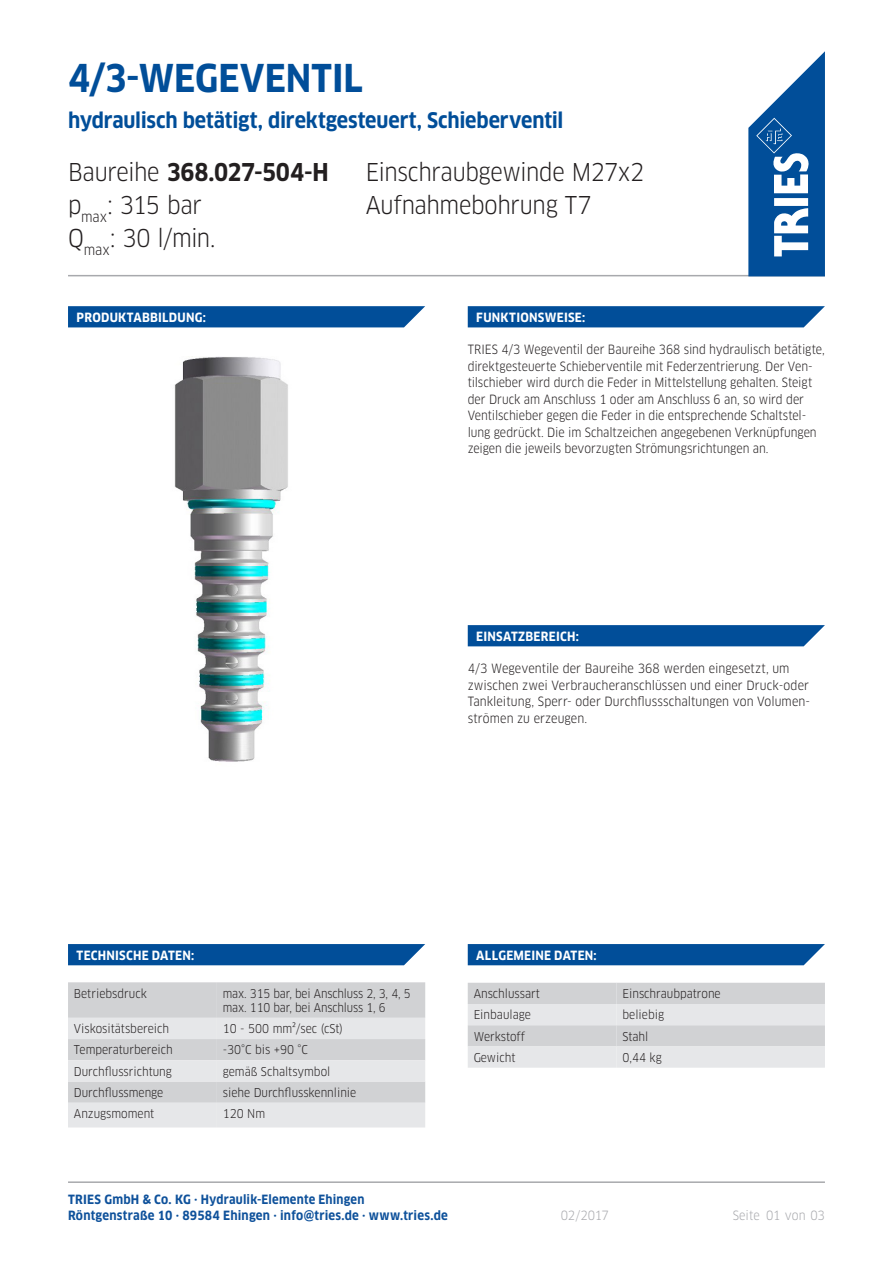
<style>
.page{position:relative;width:893px;height:1263px;background:#fff}
.page>*{position:absolute;margin:0;border:0;box-sizing:border-box;transform-origin:0 0}
.t1{font:700 37.5px "Clan OT Narr";letter-spacing:.005em;color:#014e99}
.t2{font:24px "Clan OT Narr";letter-spacing:-.015em;color:#231f20}
.t3{font:700 24px "Clan OT Narr";letter-spacing:-.01em;color:#231f20}
.t4{font:700 21px "Clan OT Narr";letter-spacing:-.01em;color:#014e99}
.t5{font:12.45px/16.5px "Clan OT Narr";letter-spacing:-.005em;color:#231f20}
.t6{font:700 12.45px/16.5px "Clan OT Narr";letter-spacing:.02em;color:#0e519b}
.t7{font:700 12.45px "Clan OT Narr";letter-spacing:.02em;color:#fff}
.t8{font:12.45px "Clan OT Narr";letter-spacing:-.005em;color:#a8a9ad}
.t9{font:11.85px "Clan OT Narr";color:#231f20}
.s1{font-weight:400}
</style>
<div class="page">
<hr style="left:68px;top:275px;width:757px;height:1px;background:#a8a9ad">
<svg style="left:748px;top:51px;width:77px;height:225px"></svg>
<hr style="left:68px;top:1181px;width:757px;height:2px;background:#a8a9ad">
<svg style="left:68px;top:944px;width:357px;height:21px;background:#08539c"></svg>
<svg style="left:468px;top:306px;width:357px;height:21px;background:#0a549c"></svg>
<svg style="left:68px;top:306px;width:357px;height:21px;background:#0a549c"></svg>
<svg style="left:68px;top:982px;width:357px;height:145px;background:#dbdbdd"></svg>
<svg style="left:468px;top:625px;width:357px;height:21px;background:#09549c"></svg>
<svg style="left:468px;top:944px;width:357px;height:21px;background:#09539c"></svg>
<svg style="left:468px;top:983px;width:357px;height:85px;background:#dbdcde"></svg>
<img style="left:174px;top:356px;width:114px;height:406px">
<h1 class="t1" style="left:68px;top:56px;width:296px">4/3-WEGEVENTIL</h1>
<h3 class="t4" style="left:68px;top:108px;width:497px">hydraulisch betätigt, direktgesteuert, Schieberventil</h3>
<h2 class="t3" style="left:68px;top:158px;width:262px"><span class="s1">Baureihe</span> 368.027-504-H</h2>
<h2 class="t2" style="left:366px;top:158px;width:280px">Einschraubgewinde M27x2</h2>
<h2 class="t2" style="left:68px;top:191px;width:135px">p<sub>max</sub>: 315 bar</h2>
<h2 class="t2" style="left:366px;top:191px;width:228px">Aufnahmebohrung T7</h2>
<h2 class="t2" style="left:68px;top:224px;width:149px">Q<sub>max</sub>: 30 l/min.</h2>
<p class="t7" style="left:77px;top:310px;width:131px">PRODUKTABBILDUNG:</p>
<p class="t7" style="left:476px;top:310px;width:110px">FUNKTIONSWEISE:</p>
<p class="t5" style="left:468px;top:341px;width:359px">TRIES 4/3 Wegeventil der Baureihe 368 sind hydraulisch betätigte, direktgesteuerte Schieberventile mit Federzentrierung. Der Ven&shy;tilschieber wird durch die Feder in Mittelstellung gehalten. Steigt der Druck am Anschluss 1 oder am Anschluss 6 an, so wird der Ventilschieber gegen die Feder in die entsprechende Schaltstel&shy;lung gedrückt. Die im Schaltzeichen angegebenen Verknüpfungen zeigen die jeweils bevorzugten Strömungsrichtungen an.</p>
<p class="t7" style="left:476px;top:629px;width:104px">EINSATZBEREICH:</p>
<p class="t5" style="left:468px;top:660px;width:344px">4/3 Wegeventile der Baureihe 368 werden eingesetzt, um zwischen zwei Verbraucheranschlüssen und einer Druck-oder Tankleitung, Sperr- oder Durchflussschaltungen von Volumen&shy;strömen zu erzeugen.</p>
<p class="t7" style="left:77px;top:948px;width:119px">TECHNISCHE DATEN:</p>
<p class="t9" style="left:74px;top:986px;width:74px">Betriebsdruck</p>
<p class="t9" style="left:223px;top:986px;width:189px">max. 315 bar, bei Anschluss 2, 3, 4, 5</p>
<p class="t9" style="left:223px;top:1000px;width:164px">max. 110 bar, bei Anschluss 1, 6</p>
<p class="t9" style="left:74px;top:1022px;width:97px">Viskositätsbereich</p>
<p class="t9" style="left:223px;top:1022px;width:122px">10 - 500 mm²/sec (cSt)</p>
<p class="t9" style="left:74px;top:1043px;width:100px">Temperaturbereich</p>
<p class="t9" style="left:223px;top:1043px;width:87px">-30°C bis +90 °C</p>
<p class="t9" style="left:74px;top:1064px;width:99px">Durchflussrichtung</p>
<p class="t9" style="left:223px;top:1064px;width:109px">gemäß Schaltsymbol</p>
<p class="t9" style="left:74px;top:1085px;width:91px">Durchflussmenge</p>
<p class="t9" style="left:223px;top:1085px;width:135px">siehe Durchflusskennlinie</p>
<p class="t9" style="left:74px;top:1107px;width:82px">Anzugsmoment</p>
<p class="t9" style="left:223px;top:1107px;width:44px">120 Nm</p>
<p class="t7" style="left:476px;top:948px;width:122px">ALLGEMEINE DATEN:</p>
<p class="t9" style="left:474px;top:987px;width:68px">Anschlussart</p>
<p class="t9" style="left:622px;top:987px;width:100px">Einschraubpatrone</p>
<p class="t9" style="left:474px;top:1008px;width:59px">Einbaulage</p>
<p class="t9" style="left:622px;top:1008px;width:43px">beliebig</p>
<p class="t9" style="left:474px;top:1029px;width:53px">Werkstoff</p>
<p class="t9" style="left:622px;top:1029px;width:27px">Stahl</p>
<p class="t9" style="left:474px;top:1050px;width:43px">Gewicht</p>
<p class="t9" style="left:622px;top:1050px;width:41px">0,44 kg</p>
<p class="t6" style="left:68px;top:1191px;width:381px">TRIES GmbH &amp; Co. KG · Hydraulik-Elemente Ehingen<br>Röntgenstraße 10 · 89584 Ehingen · info@tries.de · www.tries.de</p>
<p class="t8" style="left:561px;top:1208px;width:50px">02/2017</p>
<p class="t8" style="left:733px;top:1208px;width:94px">Seite 01 von 03</p>
</div>
